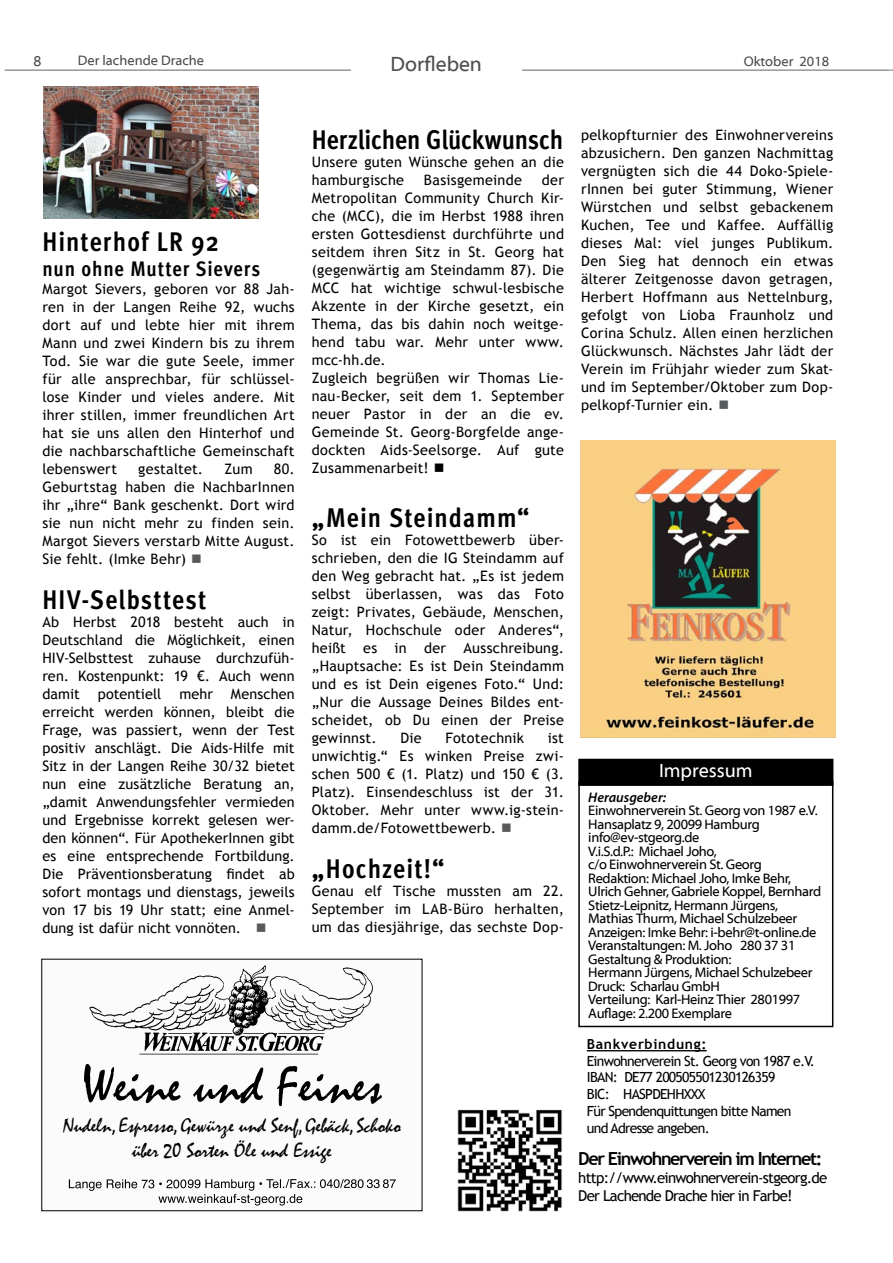
<style>
.page{position:relative;width:893px;height:1263px;background:#fff}
.page>*{position:absolute;margin:0;border:0;box-sizing:border-box;transform-origin:0 0}
.t1{font:53.4px "Mistral";color:#000}
.t2{font:700 condensed 27px "Meta Pro";letter-spacing:.035em;color:#000}
.t3{font:700 condensed 27px "Meta Pro";letter-spacing:-.005em;color:#000}
.t4{font:700 condensed 21px "Meta Pro";letter-spacing:.04em;color:#000}
.t5{font:21px "Myriad Web Pro";color:#4d4d4f}
.t6{font:20.7px/24.9px "Mistral";color:#000;text-align:center}
.t7{font:19.5px "Myriad Web Pro";color:#fff}
.t8{font:700 18px "Trebuchet MS";letter-spacing:-.075em;color:#000}
.t9{font:15px/18px "Trebuchet MS";letter-spacing:-.05em;color:#000}
.t10{font:15px "Myriad Web Pro";color:#4d4d4f}
.t11{font:14.4px/18px "Trebuchet MS";letter-spacing:.02em;color:#000;text-align:justify}
.t12{font:13.95px/13.5px "Myriad Web Pro";letter-spacing:-.025em;color:#000}
.t13{font:13.95px/16.8px "Trebuchet MS";letter-spacing:-.05em;color:#000}
.t14{font:13.95px "Myriad Web Pro";color:#4d4d4f}
.t15{font:700 13.95px "Trebuchet MS";letter-spacing:.05em;color:#000}
.t16{font:italic 600 13.95px "Myriad Pro";color:#000}
.s1{color:#58595b}
</style>
<div class="page">
<hr style="left:5px;top:69px;width:885px;height:2px;background:#696a6c">
<div style="left:351px;top:51px;width:171px;height:25px;background:#fff"></div>
<div style="left:578px;top:781px;width:255px;height:246px;border:2px solid #000"></div>
<div style="left:579px;top:759px;width:254px;height:26px;background:#000"></div>
<div style="left:578px;top:759px;width:255px;height:27px;border:2px solid #000"></div>
<hr style="left:587px;top:1050px;width:120px;height:1px;background:#000">
<img style="left:580px;top:440px;width:256px;height:298px">
<img style="left:457px;top:1109px;width:105px;height:103px">
<div style="left:40px;top:958px;width:383px;height:256px;background:#fbfbfb"></div>
<svg style="left:69px;top:1179px;width:327px;height:26px"></svg>
<img style="left:89px;top:965px;width:284px;height:90px">
<img style="left:44px;top:87px;width:215px;height:131px">
<p class="t10" style="left:33px;top:53px;width:9px">8</p>
<p class="t14" style="left:78px;top:53px;width:128px">Der lachende Drache</p>
<p class="t14" style="left:744px;top:54px;width:87px">Oktober 2018</p>
<h3 class="t5" style="left:391px;top:53px;width:93px">Dorfleben</h3>
<h2 class="t2" style="left:42px;top:220px;width:178px">Hinterhof LR 92</h2>
<h3 class="t4" style="left:42px;top:252px;width:219px">nun ohne Mutter Sievers</h3>
<p class="t11" style="left:42px;top:279px;width:254px">Margot Sievers, geboren vor 88 Jah&shy;ren in der Langen Reihe 92, wuchs dort auf und lebte hier mit ihrem Mann und zwei Kindern bis zu ihrem Tod. Sie war die gute Seele, immer für alle ansprechbar, für schlüssel&shy;lose Kinder und vieles andere. Mit ihrer stillen, immer freundlichen Art hat sie uns allen den Hinterhof und die nachbarschaftliche Gemeinschaft lebenswert</p>
<p class="t11" style="left:138px;top:459px;width:66px">gestaltet.</p>
<p class="t11" style="left:224px;top:459px;width:30px">Zum</p>
<p class="t11" style="left:42px;top:459px;width:254px;text-indent:231px">80.<br>Geburtstag haben die NachbarInnen ihr „ihre“ Bank geschenkt. Dort wird sie nun nicht mehr zu finden sein.<br>Margot Sievers verstarb Mitte August.<br>Sie fehlt. (Imke Behr) <span class="s1">■</span></p>
<h2 class="t2" style="left:42px;top:579px;width:165px">HIV-Selbsttest</h2>
<p class="t11" style="left:42px;top:612px;width:254px">Ab Herbst 2018 besteht auch in Deutschland die Möglichkeit, einen HIV-Selbsttest zuhause durchzufüh&shy;ren. Kostenpunkt: 19 €. Auch wenn damit potentiell mehr Menschen erreicht werden können, bleibt die Frage, was passiert, wenn der Test positiv anschlägt. Die Aids-Hilfe mit Sitz in der Langen Reihe 30/32 bietet nun eine zusätzliche Beratung an, „damit Anwendungsfehler vermieden und Ergebnisse korrekt gelesen wer&shy;den können“. Für ApothekerInnen gibt es eine entsprechende Fortbildung.<br>Die Präventionsberatung findet ab sofort montags und dienstags, jeweils von 17 bis 19 Uhr statt; eine Anmel&shy;dung ist dafür nicht vonnöten. <span class="s1">■</span></p>
<h2 class="t3" style="left:312px;top:118px;width:253px">Herzlichen Glückwunsch</h2>
<p class="t11" style="left:312px;top:152px;width:254px">Unsere guten Wünsche gehen an die hamburgische</p>
<p class="t11" style="left:312px;top:170px;width:254px;text-align:left;text-indent:230px">der<br>Metropolitan Community Church Kir&shy;che (MCC), die im Herbst 1988 ihren ersten Gottesdienst durchführte und seitdem ihren Sitz in St. Georg hat (gegenwärtig am Steindamm 87). Die<br>MCC hat wichtige schwul-lesbische<br>Akzente in der Kirche gesetzt, ein<br>Thema, das bis dahin noch weitge&shy;hend tabu war. Mehr unter www. mcc-hh.de.<br>Zugleich begrüßen wir Thomas Lie&shy;nau-Becker, seit dem 1. September neuer Pastor in der an die ev.<br>Gemeinde St. Georg-Borgfelde ange&shy;dockten Aids-Seelsorge. Auf gute<br>Zusammenarbeit! ■</p>
<h2 class="t2" style="left:312px;top:496px;width:219px">„Mein Steindamm“</h2>
<p class="t11" style="left:312px;top:530px;width:254px">So ist ein Fotowettbewerb über&shy;schrieben, den die IG Steindamm auf den Weg gebracht hat. „Es ist jedem selbst überlassen, was das Foto zeigt: Privates, Gebäude, Menschen, Natur, Hochschule oder Anderes“, heißt es in der Ausschreibung. „Hauptsache: Es ist Dein Steindamm und es ist Dein eigenes Foto.“ Und: „Nur die Aussage Deines Bildes ent&shy;scheidet, ob Du einen der Preise gewinnst.</p>
<p class="t11" style="left:424px;top:170px;width:100px">Basisgemeinde</p>
<p class="t11" style="left:400px;top:728px;width:23px">Die</p>
<p class="t11" style="left:445px;top:728px;width:80px">Fototechnik</p>
<p class="t11" style="left:312px;top:728px;width:254px;text-indent:236px">ist unwichtig.“ Es winken Preise zwi&shy;schen 500 € (1. Platz) und 150 € (3.<br>Platz). Einsendeschluss ist der 31.<br>Oktober. Mehr unter www.ig-stein&shy;damm.de/Fotowettbewerb. <span class="s1">■</span></p>
<h2 class="t2" style="left:312px;top:847px;width:134px">„Hochzeit!“</h2>
<p class="t11" style="left:312px;top:881px;width:254px">Genau elf Tische mussten am 22.<br>September im LAB-Büro herhalten, um das diesjährige, das sechste Dop-</p>
<h1 class="t1" style="left:82px;top:1056px;width:302px">Weine und Feines</h1>
<h3 class="t6" style="left:63px;top:1114px;width:339px">Nudeln, Espresso, Gewürze und Senf, Gebäck, Schoko über 20 Sorten Öle und Essige</h3>
<p class="t11" style="left:581px;top:125px;width:254px">pelkopfturnier des Einwohnervereins abzusichern. Den ganzen Nachmittag vergnügten sich die 44 Doko-Spiele&shy;rInnen bei guter Stimmung, Wiener Würstchen und selbst gebackenem Kuchen, Tee und Kaffee. Auffällig dieses Mal: viel junges Publikum.<br>Den Sieg hat dennoch ein etwas älterer Zeitgenosse davon getragen, Herbert Hoffmann aus Nettelnburg, gefolgt von Lioba Fraunholz und Corina Schulz. Allen einen herzlichen Glückwunsch. Nächstes Jahr lädt der Verein im Frühjahr wieder zum Skat&shy;und im September/Oktober zum Dop&shy;pelkopf-Turnier ein. <span class="s1">■</span></p>
<h3 class="t7" style="left:659px;top:760px;width:95px">Impressum</h3>
<p class="t16" style="left:588px;top:788px;width:79px">Herausgeber:</p>
<p class="t12" style="left:588px;top:804px;width:235px">Einwohnerverein St. Georg von 1987 e.V.<br>Hansaplatz 9, 20099 Hamburg info@ev-stgeorg.de<br>V.i.S.d.P.: Michael Joho,<br>c/o Einwohnerverein St. Georg<br>Redaktion: Michael Joho, Imke Behr,<br>Ulrich Gehner, Gabriele Koppel, Bernhard<br>Stietz-Leipnitz, Hermann Jürgens,<br>Mathias Thurm, Michael Schulzebeer<br>Anzeigen: Imke Behr: i-behr@t-online.de<br>Veranstaltungen: M. Joho 280 37 31<br>Gestaltung &amp; Produktion:<br>Hermann Jürgens, Michael Schulzebeer<br>Druck: Scharlau GmbH<br>Verteilung: Karl-Heinz Thier 2801997<br>Auflage: 2.200 Exemplare</p>
<p class="t15" style="left:587px;top:1035px;width:121px">Bankverbindung:</p>
<p class="t13" style="left:587px;top:1052px;width:230px">Einwohnerverein St. Georg von 1987 e.V.<br>IBAN: DE77 200505501230126359<br>BIC: HASPDEHHXXX<br>Für Spendenquittungen bitte Namen und Adresse angeben.</p>
<p class="t8" style="left:578px;top:1148px;width:246px">Der Einwohnerverein im Internet:</p>
<p class="t9" style="left:578px;top:1169px;width:250px">http://www.einwohnerverein-stgeorg.de<br>Der Lachende Drache hier in Farbe!</p>
</div>
